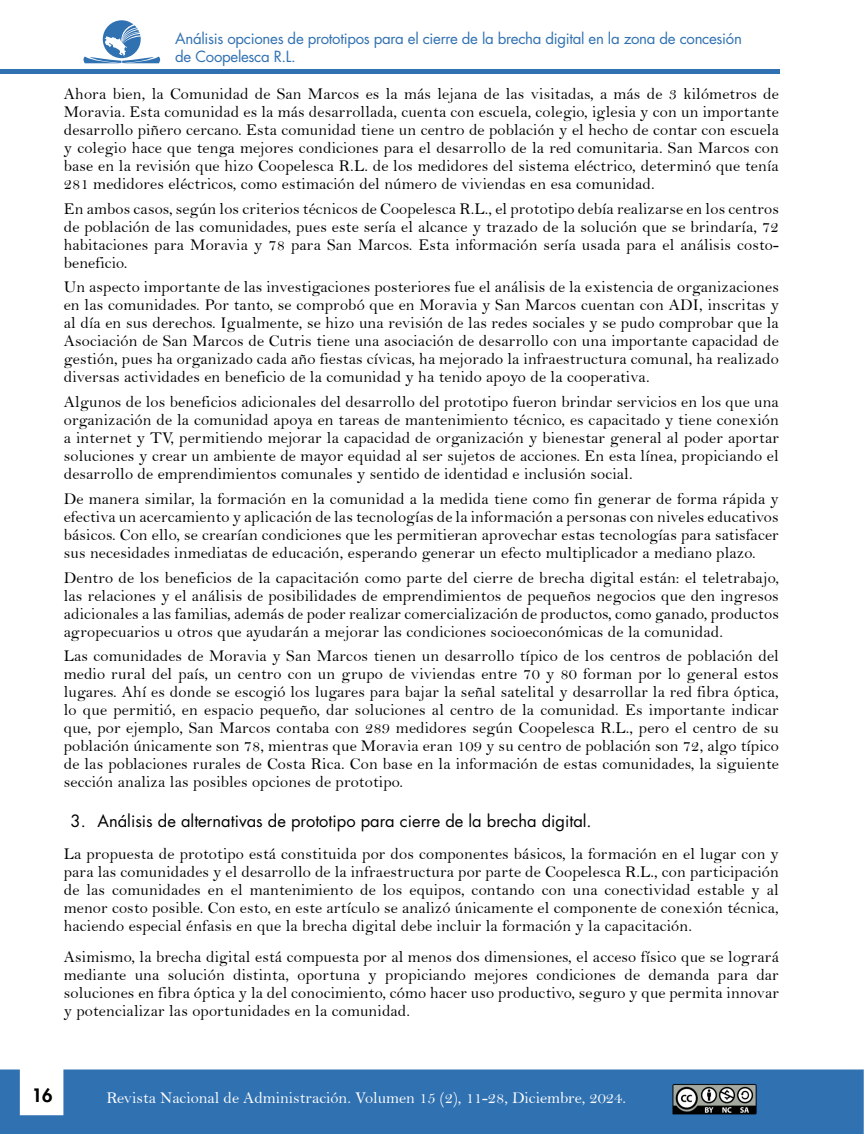
<style>
.page{position:relative;width:864px;height:1134px;background:#fff}
.page>*{position:absolute;margin:0;border:0;box-sizing:border-box;transform-origin:0 0}
.t1{font:800 18px "Futura Std";color:#000}
.t2{font:16.5px/18px "Bell";letter-spacing:.01em;color:#000;text-align:justify}
.t3{font:16.5px "Bell";color:#fff}
.t4{font:16.5px "Futura Std";color:#000}
.t5{font:15px/18px "Futura Std";letter-spacing:-.02em;color:#3071b2}
</style>
<div class="page">
<div style="left:0;top:69px;width:780px;height:5px;background:#3071b2"></div>
<svg style="left:83px;top:20px;width:78px;height:43px"></svg>
<div style="left:0;top:1070px;width:864px;height:64px;background:#3071b2"></div>
<img style="left:670px;top:1083px;width:90px;height:31px">
<p class="t5" style="left:175px;top:30px;width:568px">Análisis opciones de prototipos para el cierre de la brecha digital en la zona de concesión de Coopelesca R.L.</p>
<p class="t2" style="left:64px;top:84px;width:717px">Ahora bien, la Comunidad de San Marcos es la más lejana de las visitadas, a más de 3 kilómetros de Moravia. Esta comunidad es la más desarrollada, cuenta con escuela, colegio, iglesia y con un importante desarrollo piñero cercano. Esta comunidad tiene un centro de población y el hecho de contar con escuela y colegio hace que tenga mejores condiciones para el desarrollo de la red comunitaria. San Marcos con base en la revisión que hizo Coopelesca R.L. de los medidores del sistema eléctrico, determinó que tenía 281 medidores eléctricos, como estimación del número de viviendas en esa comunidad.</p>
<p class="t2" style="left:64px;top:199px;width:717px">En ambos casos, según los criterios técnicos de Coopelesca R.L., el prototipo debía realizarse en los centros de población de las comunidades, pues este sería el alcance y trazado de la solución que se brindaría, 72 habitaciones para Moravia y 78 para San Marcos. Esta información sería usada para el análisis costo&shy;beneficio.</p>
<p class="t2" style="left:64px;top:278px;width:717px">Un aspecto importante de las investigaciones posteriores fue el análisis de la existencia de organizaciones en las comunidades. Por tanto, se comprobó que en Moravia y San Marcos cuentan con ADI, inscritas y al día en sus derechos. Igualmente, se hizo una revisión de las redes sociales y se pudo comprobar que la Asociación de San Marcos de Cutris tiene una asociación de desarrollo con una importante capacidad de gestión, pues ha organizado cada año fiestas cívicas, ha mejorado la infraestructura comunal, ha realizado diversas actividades en beneficio de la comunidad y ha tenido apoyo de la cooperativa.</p>
<p class="t2" style="left:64px;top:393px;width:717px">Algunos de los beneficios adicionales del desarrollo del prototipo fueron brindar servicios en los que una organización de la comunidad apoya en tareas de mantenimiento técnico, es capacitado y tiene conexión a internet y TV, permitiendo mejorar la capacidad de organización y bienestar general al poder aportar soluciones y crear un ambiente de mayor equidad al ser sujetos de acciones. En esta línea, propiciando el desarrollo de emprendimientos comunales y sentido de identidad e inclusión social.</p>
<p class="t2" style="left:64px;top:489px;width:717px">De manera similar, la formación en la comunidad a la medida tiene como fin generar de forma rápida y efectiva un acercamiento y aplicación de las tecnologías de la información a personas con niveles educativos básicos. Con ello, se crearían condiciones que les permitieran aprovechar estas tecnologías para satisfacer sus necesidades inmediatas de educación, esperando generar un efecto multiplicador a mediano plazo.</p>
<p class="t2" style="left:64px;top:568px;width:717px">Dentro de los beneficios de la capacitación como parte del cierre de brecha digital están: el teletrabajo, las relaciones y el análisis de posibilidades de emprendimientos de pequeños negocios que den ingresos adicionales a las familias, además de poder realizar comercialización de productos, como ganado, productos agropecuarios u otros que ayudarán a mejorar las condiciones socioeconómicas de la comunidad.</p>
<p class="t2" style="left:64px;top:647px;width:717px">Las comunidades de Moravia y San Marcos tienen un desarrollo típico de los centros de población del medio rural del país, un centro con un grupo de viviendas entre 70 y 80 forman por lo general estos lugares. Ahí es donde se escogió los lugares para bajar la señal satelital y desarrollar la red fibra óptica, lo que permitió, en espacio pequeño, dar soluciones al centro de la comunidad. Es importante indicar que, por ejemplo, San Marcos contaba con 289 medidores según Coopelesca R.L., pero el centro de su población únicamente son 78, mientras que Moravia eran 109 y su centro de población son 72, algo típico de las poblaciones rurales de Costa Rica. Con base en la información de estas comunidades, la siguiente sección analiza las posibles opciones de prototipo.</p>
<p class="t4" style="left:71px;top:811px;width:523px">3. Análisis de alternativas de prototipo para cierre de la brecha digital.</p>
<p class="t2" style="left:64px;top:845px;width:717px">La propuesta de prototipo está constituida por dos componentes básicos, la formación en el lugar con y para las comunidades y el desarrollo de la infraestructura por parte de Coopelesca R.L., con participación de las comunidades en el mantenimiento de los equipos, contando con una conectividad estable y al menor costo posible. Con esto, en este artículo se analizó únicamente el componente de conexión técnica, haciendo especial énfasis en que la brecha digital debe incluir la formación y la capacitación.</p>
<p class="t2" style="left:64px;top:948px;width:717px">Asimismo, la brecha digital está compuesta por al menos dos dimensiones, el acceso físico que se logrará mediante una solución distinta, oportuna y propiciando mejores condiciones de demanda para dar soluciones en fibra óptica y la del conocimiento, cómo hacer uso productivo, seguro y que permita innovar y potencializar las oportunidades en la comunidad.</p>
<p class="t1" style="left:32px;top:1084px;width:22px">16</p>
<p class="t3" style="left:106px;top:1088px;width:521px">Revista Nacional de Administración. Volumen 15 (2), 11-28, Diciembre, 2024.</p>
</div>
